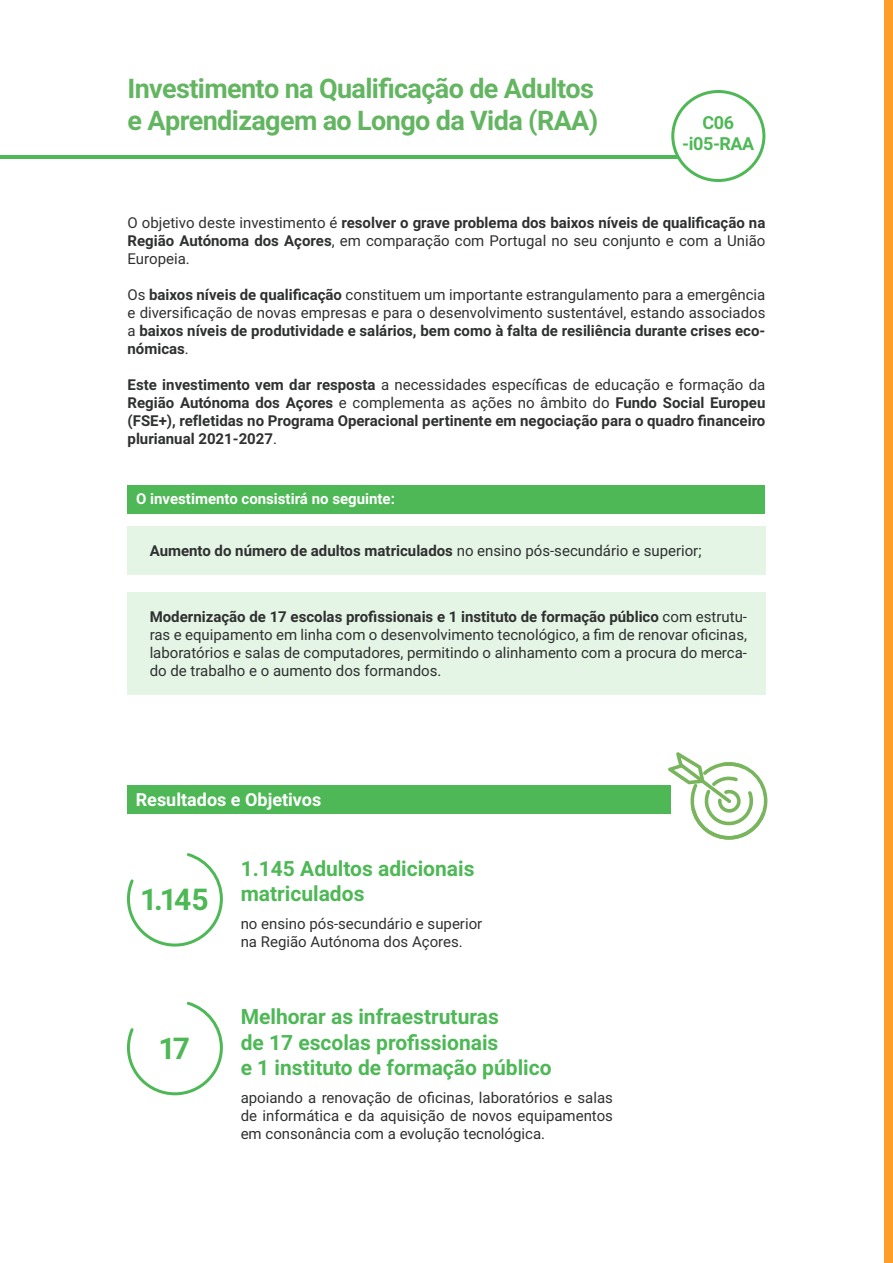
<style>
.page{position:relative;width:893px;height:1263px;background:#fff}
.page>*{position:absolute;margin:0;border:0;box-sizing:border-box;transform-origin:0 0}
.t1{font:700 30px "Roboto";color:#4eb856}
.t2{font:700 27px "Roboto";letter-spacing:-.025em;color:#63b561}
.t3{font:700 21px "Roboto";color:#4eb856}
.t4{font:700 18px "Roboto";color:#fff}
.t5{font:700 18px "Roboto";letter-spacing:-.025em;color:#4eb856}
.t6{font:15px/18px "Roboto";color:#2f3030;text-align:justify}
.t7{font:700 15px/18px "Roboto";color:#2f3030;text-align:justify}
.t8{font:700 15px "Roboto";color:#fff}
.s1{font-weight:700}
.s2{font-weight:400}
</style>
<div class="page">
<hr style="left:0;top:155px;width:680px;height:3px;background:#4eb856">
<div style="left:673px;top:92px;width:91px;height:88px;background:#fff;border-radius:50%"></div>
<div style="left:671px;top:90px;width:94px;height:92px;border:3px solid #4eb856;border-radius:50%"></div>
<div style="left:884px;top:0;width:9px;height:1263px;background:#ff9d29"></div>
<div style="left:127px;top:526px;width:638px;height:49px;background:#e4f4e5"></div>
<div style="left:127px;top:592px;width:638px;height:103px;background:#e4f4e5"></div>
<div style="left:128px;top:485px;width:637px;height:29px;background:#4eb856"></div>
<div style="left:127px;top:785px;width:544px;height:29px;background:#4eb856"></div>
<svg style="left:668px;top:752px;width:99px;height:88px"></svg>
<svg style="left:127px;top:853px;width:96px;height:94px"></svg>
<svg style="left:127px;top:1001px;width:96px;height:95px"></svg>
<p class="t2" style="left:128px;top:70px;width:468px">Investimento na Qualificação de Adultos</p>
<p class="t2" style="left:128px;top:102px;width:472px">e Aprendizagem ao Longo da Vida (RAA)</p>
<p class="t5" style="left:703px;top:110px;width:33px">C06</p>
<p class="t5" style="left:682px;top:131px;width:74px">-i05-RAA</p>
<p class="t6" style="left:128px;top:213px;width:639px">O objetivo deste investimento é <span class="s1">resolver o grave problema dos baixos níveis de qualificação na Região Autónoma dos Açores</span>, em comparação com Portugal no seu conjunto e com a União Europeia.</p>
<p class="t6" style="left:128px;top:285px;width:639px">Os <span class="s1">baixos níveis de qualificação</span> constituem um importante estrangulamento para a emergência e diversificação de novas empresas e para o desenvolvimento sustentável, estando associados a <span class="s1">baixos níveis de produtividade e salários, bem como à falta de resiliência durante crises eco&shy;nómicas</span>.</p>
<p class="t7" style="left:128px;top:375px;width:639px">Este investimento vem dar resposta <span class="s2">a necessidades específicas de educação e formação da </span>Região Autónoma dos Açores <span class="s2">e complementa as ações no âmbito do</span> Fundo Social Europeu (FSE+), refletidas no Programa Operacional pertinente em negociação para o quadro financeiro plurianual 2021-2027<span class="s2">.</span></p>
<p class="t8" style="left:136px;top:488px;width:260px">O investimento consistirá no seguinte:</p>
<p class="t7" style="left:150px;top:541px;width:553px">Aumento do número de adultos matriculados <span class="s2">no ensino pós-secundário e superior;</span></p>
<p class="t6" style="left:150px;top:607px;width:599px"><span class="s1">Modernização de 17 escolas profissionais e 1 instituto de formação público</span> com estrutu&shy;ras e equipamento em linha com o desenvolvimento tecnológico, a fim de renovar oficinas, laboratórios e salas de computadores, permitindo o alinhamento com a procura do merca&shy;do de trabalho e o aumento dos formandos.</p>
<p class="t4" style="left:136px;top:787px;width:187px">Resultados e Objetivos</p>
<p class="t1" style="left:140px;top:878px;width:70px">1.145</p>
<p class="t1" style="left:159px;top:1027px;width:33px">17</p>
<p class="t3" style="left:241px;top:853px;width:235px">1.145 Adultos adicionais</p>
<p class="t3" style="left:241px;top:879px;width:125px">matriculados</p>
<p class="t6" style="left:241px;top:914px;width:243px">no ensino pós-secundário e superior</p>
<p class="t6" style="left:241px;top:932px;width:224px">na Região Autónoma dos Açores.</p>
<p class="t3" style="left:241px;top:1002px;width:260px">Melhorar as infraestruturas</p>
<p class="t3" style="left:241px;top:1027px;width:259px">de 17 escolas profissionais</p>
<p class="t3" style="left:241px;top:1053px;width:312px">e 1 instituto de formação público</p>
<p class="t6" style="left:241px;top:1088px;width:374px">apoiando a renovação de oficinas, laboratórios e salas de informática e da aquisição de novos equipamentos em consonância com a evolução tecnológica.</p>
</div>
